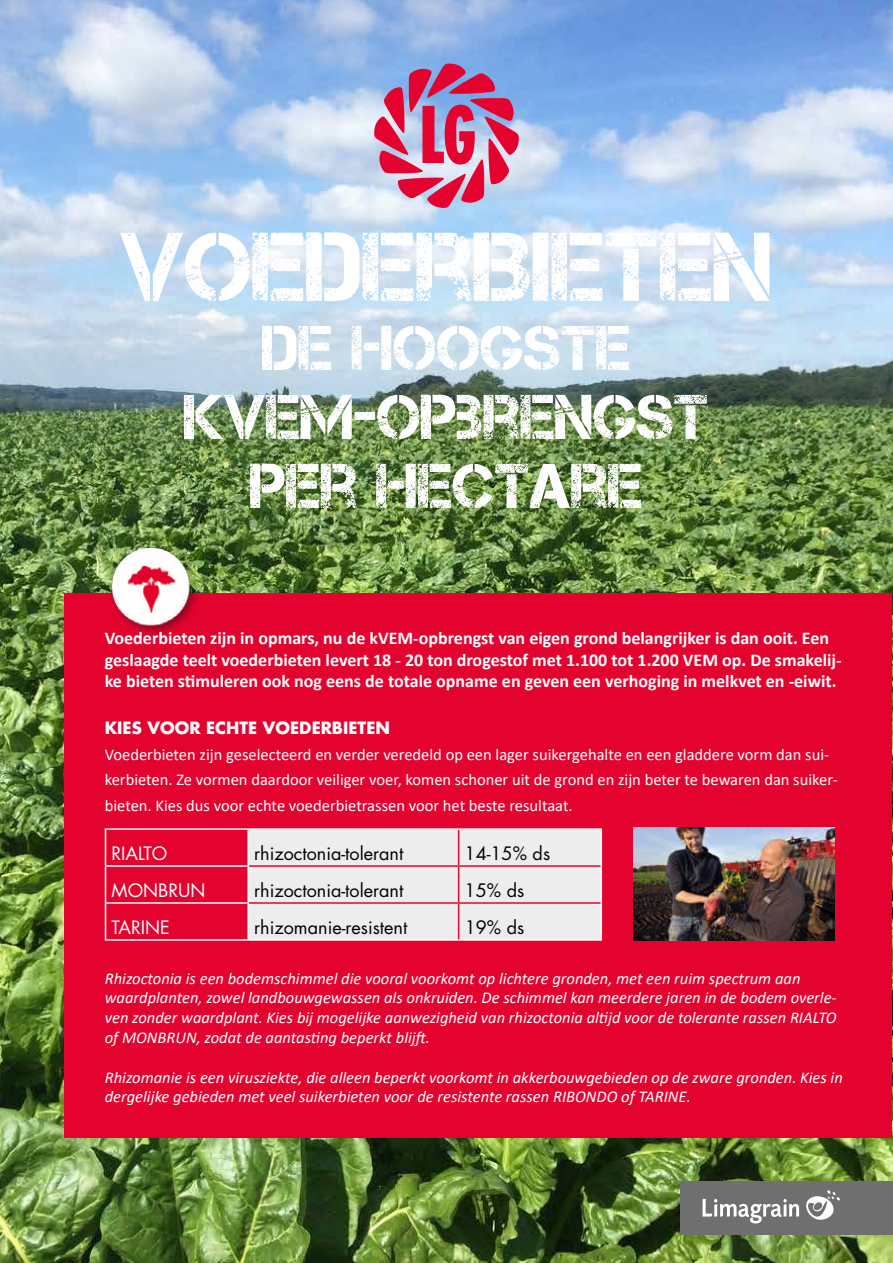
<style>
.page{position:relative;width:893px;height:1263px;background:#fff}
.page>*{position:absolute;margin:0;border:0;box-sizing:border-box;transform-origin:0 0}
.t1{font:97.5px "Captureit";color:#fff}
.t2{font:63px/69px "Captureit";color:#fff;text-align:center}
.t3{font:700 18px/21.6px "Calibri";color:#fff}
.t4{font:18px "Futura LT";color:#000}
.t5{font:18px "Futura LT";color:#fff}
.t6{font:italic 16.5px/19.8px "Calibri";color:#fff}
.t7{font:16.5px/25.5px "Calibri";color:#fff}
.t8{font:700 16.5px "Futura LT";color:#fff}
.t9{font:700 16.5px "Calibri";color:#fff}
</style>
<div class="page">
<img style="left:0;top:0;width:893px;height:1263px">
<svg style="left:374px;top:64px;width:145px;height:144px;background:#c5769c"></svg>
<div style="left:680px;top:1181px;width:213px;height:53px;background:#706f6f"></div>
<svg style="left:702px;top:1190px;width:138px;height:34px"></svg>
<div style="left:65px;top:593px;width:827px;height:544px;background:#e4032e"></div>
<img style="left:105px;top:540px;width:101px;height:95px">
<svg style="left:106px;top:830px;width:495px;height:109px"></svg>
<hr style="left:105px;top:865px;width:144px;height:2px;background:#fff">
<hr style="left:105px;top:902px;width:144px;height:2px;background:#fff">
<hr style="left:105px;top:828px;width:143px;height:2px;background:#fff">
<hr style="left:105px;top:830px;width:1px;height:35px;background:#fff">
<hr style="left:248px;top:828px;width:211px;height:2px;background:#fff">
<hr style="left:247px;top:830px;width:2px;height:35px;background:#fff">
<hr style="left:459px;top:828px;width:143px;height:2px;background:#fff">
<hr style="left:601px;top:830px;width:1px;height:36px;background:#fff">
<hr style="left:105px;top:867px;width:1px;height:35px;background:#fff">
<hr style="left:247px;top:867px;width:2px;height:35px;background:#fff">
<hr style="left:601px;top:866px;width:1px;height:37px;background:#fff">
<hr style="left:105px;top:904px;width:1px;height:35px;background:#fff">
<hr style="left:247px;top:904px;width:2px;height:35px;background:#fff">
<hr style="left:601px;top:903px;width:1px;height:36px;background:#fff">
<hr style="left:105px;top:939px;width:143px;height:2px;background:#fff">
<hr style="left:248px;top:939px;width:211px;height:2px;background:#fff">
<hr style="left:459px;top:939px;width:143px;height:2px;background:#fff">
<hr style="left:458px;top:830px;width:1px;height:35px;background:#e4032e">
<hr style="left:249px;top:865px;width:210px;height:2px;background:#e4032e">
<hr style="left:459px;top:865px;width:142px;height:2px;background:#e4032e">
<hr style="left:458px;top:867px;width:1px;height:35px;background:#e4032e">
<hr style="left:249px;top:902px;width:210px;height:2px;background:#e4032e">
<hr style="left:459px;top:902px;width:142px;height:2px;background:#e4032e">
<hr style="left:458px;top:904px;width:1px;height:35px;background:#e4032e">
<img style="left:634px;top:828px;width:201px;height:113px">
<h1 class="t1" style="left:120px;top:212px;width:655px">VOEDERBIETEN</h1>
<h2 class="t2" style="left:184px;top:313px;width:527px">DE HOOGSTE<br>KVEM-OPBRENGST<br>PER HECTARE</h2>
<p class="t3" style="left:105px;top:627px;width:738px">Voederbieten zijn in opmars, nu de kVEM-opbrengst van eigen grond belangrijker is dan ooit. Een geslaagde teelt voederbieten levert 18 - 20 ton drogestof met 1.100 tot 1.200 VEM op. De smakelij&shy;ke bieten stimuleren ook nog eens de totale opname en geven een verhoging in melkvet en -eiwit.</p>
<p class="t8" style="left:105px;top:717px;width:287px">KIES VOOR ECHTE VOEDERBIETEN</p>
<p class="t7" style="left:105px;top:741px;width:734px">Voederbieten zijn geselecteerd en verder veredeld op een lager suikergehalte en een gladdere vorm dan sui&shy;kerbieten. Ze vormen daardoor veiliger voer, komen schoner uit de grond en zijn beter te bewaren dan suiker&shy;bieten. Kies dus voor echte voederbietrassen voor het beste resultaat.</p>
<p class="t9" style="left:105px;top:844px;width:131px">Aanbevolen rassen</p>
<p class="t5" style="left:112px;top:842px;width:57px">RIALTO</p>
<p class="t4" style="left:254px;top:842px;width:151px">rhizoctonia-tolerant</p>
<p class="t4" style="left:465px;top:842px;width:87px">14-15% ds</p>
<p class="t5" style="left:112px;top:879px;width:95px">MONBRUN</p>
<p class="t4" style="left:254px;top:879px;width:151px">rhizoctonia-tolerant</p>
<p class="t4" style="left:465px;top:879px;width:61px">15% ds</p>
<p class="t5" style="left:112px;top:916px;width:60px">TARINE</p>
<p class="t4" style="left:254px;top:916px;width:155px">rhizomanie-resistent</p>
<p class="t4" style="left:465px;top:916px;width:61px">19% ds</p>
<p class="t6" style="left:105px;top:967px;width:733px">Rhizoctonia is een bodemschimmel die vooral voorkomt op lichtere gronden, met een ruim spectrum aan waardplanten, zowel landbouwgewassen als onkruiden. De schimmel kan meerdere jaren in de bodem overle&shy;ven zonder waardplant. Kies bij mogelijke aanwezigheid van rhizoctonia altijd voor de tolerante rassen RIALTO of MONBRUN, zodat de aantasting beperkt blijft.</p>
<p class="t6" style="left:105px;top:1066px;width:740px">Rhizomanie is een virusziekte, die alleen beperkt voorkomt in akkerbouwgebieden op de zware gronden. Kies in dergelijke gebieden met veel suikerbieten voor de resistente rassen RIBONDO of TARINE.</p>
</div>
